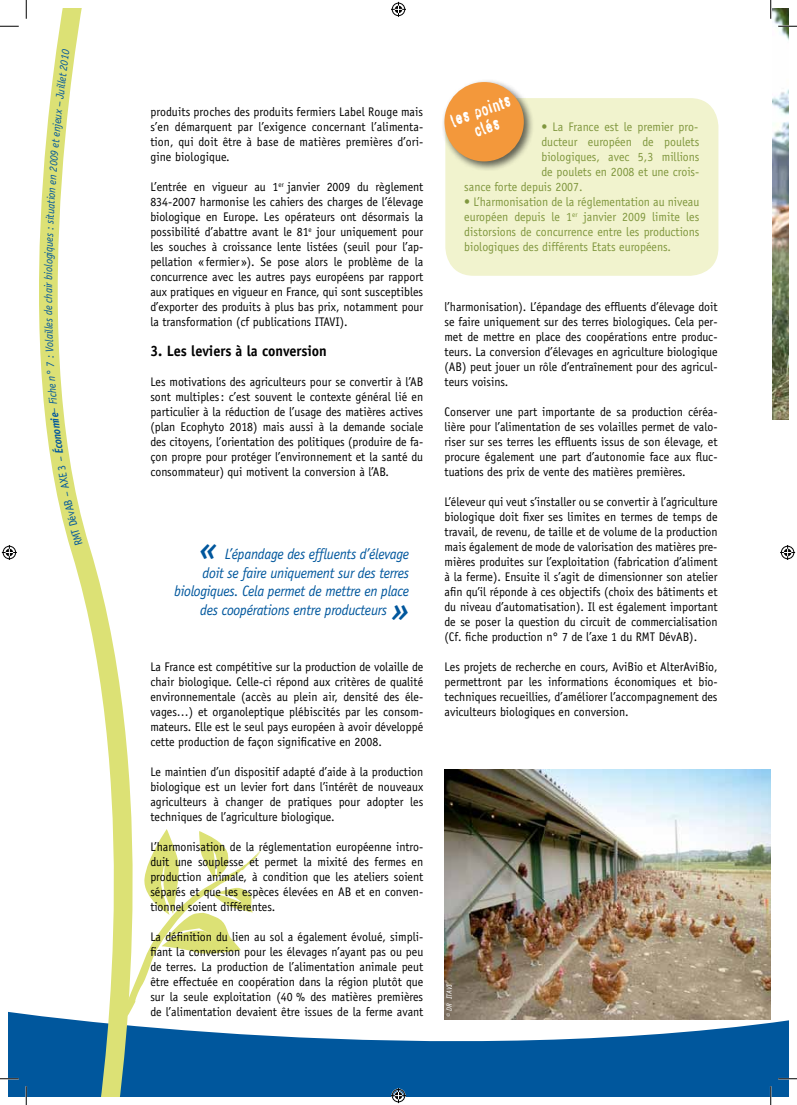
<style>
.page{position:relative;width:797px;height:1105px;background:#fff}
.page>*{position:absolute;margin:0;border:0;box-sizing:border-box;transform-origin:0 0}
.t1{font:17.5px/17.5px "Stamp Gothic";color:#fff;text-align:center;scale:.8 1}
.t2{font:italic 15px/18.8px "Officina Sans";letter-spacing:-.02em;color:#00579d;text-align:right;scale:.95 1}
.t3{font:700 15px "Officina Sans";color:#000;scale:.95 1}
.t4{font:12.5px/15px "Officina Sans";color:#000;text-align:justify;scale:.95 1}
.t5{font:12.5px/15px "Officina Sans";color:#80973e;text-align:justify;scale:.95 1}
.t6{font:italic 11.25px "Officina Sans";color:#00579d;scale:.95 1}
.t7{font:italic 7.5px "Officina Sans";color:#fff;scale:.95 1}
.s1{font-weight:700;font-size:30px}
</style>
<div class="page">
<svg style="left:9px;top:984px;width:779px;height:112px;fill:#00579d"></svg>
<svg style="left:10px;top:9px;width:171px;height:1087px"></svg>
<svg style="left:120px;top:829px;width:143px;height:191px"></svg>
<div style="left:445px;top:98px;width:273px;height:178px;background:#f1f3ce;border-radius:28px"></div>
<div style="left:441px;top:78px;width:93px;height:93px;background:#000;opacity:.6"></div>
<div style="left:444px;top:82px;width:80px;height:79px;background:#f3983b;border-radius:50%"></div>
<img style="left:772px;top:9px;width:16px;height:410px">
<img style="left:444px;top:770px;width:326px;height:249px">
<svg style="left:0;top:25px;width:19px;height:2px"></svg>
<svg style="left:778px;top:25px;width:19px;height:2px"></svg>
<svg style="left:0;top:1078px;width:19px;height:1px"></svg>
<svg style="left:778px;top:1078px;width:19px;height:1px"></svg>
<svg style="left:25px;top:0;width:2px;height:19px"></svg>
<svg style="left:25px;top:1086px;width:2px;height:19px"></svg>
<svg style="left:770px;top:0;width:1px;height:19px"></svg>
<svg style="left:770px;top:1086px;width:1px;height:19px"></svg>
<svg style="left:391px;top:2px;width:15px;height:15px"></svg>
<svg style="left:391px;top:1088px;width:15px;height:15px"></svg>
<svg style="left:2px;top:545px;width:15px;height:15px"></svg>
<svg style="left:780px;top:545px;width:15px;height:15px"></svg>
<svg style="left:50px;top:408px;width:33px;height:138px"></svg>
<svg style="left:45px;top:346px;width:11px;height:42px"></svg>
<svg style="left:60px;top:49px;width:10px;height:16px"></svg>
<p class="t6" style="left:54px;top:93px;width:32px;rotate:-83deg">uillet 2</p>
<p class="t6" style="left:50px;top:131px;width:41px;rotate:-84deg">njeux – J</p>
<p class="t6" style="left:47px;top:166px;width:38px;rotate:-85deg">009 et e</p>
<p class="t6" style="left:45px;top:192px;width:29px;rotate:-86deg">nen2</p>
<p class="t6" style="left:43px;top:224px;width:35px;rotate:-87deg">situatio</p>
<p class="t6" style="left:42px;top:252px;width:28px;rotate:-88deg">ques :</p>
<p class="t6" style="left:42px;top:279px;width:31px;rotate:-89deg">biologi</p>
<p class="t6" style="left:42px;top:303px;width:23px;rotate:-90deg">chair</p>
<p class="t6" style="left:42px;top:329px;width:26px;rotate:-91deg">les de</p>
<p class="t6" style="left:43px;top:347px;width:20px;rotate:-92deg">o al il</p>
<p class="t6" style="left:47px;top:405px;width:19px;rotate:-95deg">Fich</p>
<p class="t4" style="left:150px;top:105px;width:289px">produits proches des produits fermiers Label Rouge mais s’en démarquent par l’exigence concernant l’alimenta&shy;tion, qui doit être à base de matières premières d’ori&shy;gine biologique.</p>
<p class="t4" style="left:150px;top:180px;width:289px">L’entrée en vigueur au 1<sup>er</sup> janvier 2009 du règlement 834-2007 harmonise les cahiers des charges de l’élevage biologique en Europe. Les opérateurs ont désormais la possibilité d’abattre avant le 81<sup>e</sup> jour uniquement pour les souches à croissance lente listées (seuil pour l’ap&shy;pellation « fermier »). Se pose alors le problème de la concurrence avec les autres pays européens par rapport aux pratiques en vigueur en France, qui sont susceptibles d’exporter des produits à plus bas prix, notamment pour la transformation (cf publications ITAVI).</p>
<p class="t3" style="left:150px;top:342px;width:187px">3. Les leviers à la conversion</p>
<p class="t4" style="left:150px;top:375px;width:289px">Les motivations des agriculteurs pour se convertir à l’AB sont multiples: c’est souvent le contexte général lié en particulier à la réduction de l’usage des matières actives (plan Ecophyto 2018) mais aussi à la demande sociale des citoyens, l’orientation des politiques (produire de fa&shy;çon propre pour protéger l’environnement et la santé du consommateur) qui motivent la conversion à l’AB.</p>
<p class="t2" style="left:174px;top:544px;width:249px"><span class="s1">«</span> L’épandage des effluents d’élevage<br>doit se faire uniquement sur des terres biologiques. Cela permet de mettre en place des coopérations entre producteurs <span class="s1">»</span></p>
<p class="t4" style="left:150px;top:660px;width:289px">La France est compétitive sur la production de volaille de chair biologique. Celle-ci répond aux critères de qualité environnementale (accès au plein air, densité des éle&shy;vages…) et organoleptique plébiscités par les consom&shy;mateurs. Elle est le seul pays européen à avoir développé cette production de façon significative en 2008.</p>
<p class="t4" style="left:150px;top:765px;width:289px">Le maintien d’un dispositif adapté d’aide à la production biologique est un levier fort dans l’intérêt de nouveaux agriculteurs à changer de pratiques pour adopter les techniques de l’agriculture biologique.</p>
<p class="t4" style="left:150px;top:840px;width:289px">L’harmonisation de la réglementation européenne intro&shy;duit une souplesse et permet la mixité des fermes en production animale, à condition que les ateliers soient séparés et que les espèces élevées en AB et en conven&shy;tionnel soient différentes.</p>
<p class="t4" style="left:150px;top:930px;width:289px">La définition du lien au sol a également évolué, simpli&shy;fiant la conversion pour les élevages n’ayant pas ou peu de terres. La production de l’alimentation animale peut être effectuée en coopération dans la région plutôt que sur la seule exploitation (40 % des matières premières de l’alimentation devaient être issues de la ferme avant</p>
<h1 class="t1" style="left:448px;top:112px;width:80px;rotate:-20deg">les points clés</h1>
<p class="t5" style="left:541px;top:120px;width:166px">• La France est le premier pro-</p>
<p class="t5" style="left:541px;top:135px;width:168px">ducteur européen de poulets</p>
<p class="t5" style="left:541px;top:150px;width:168px">biologiques, avec 5,3 millions</p>
<p class="t5" style="left:541px;top:165px;width:168px">de poulets en 2008 et une crois-</p>
<p class="t5" style="left:464px;top:180px;width:126px">sance forte depuis 2007.</p>
<p class="t5" style="left:464px;top:195px;width:249px">• L’harmonisation de la réglementation au niveau européen depuis le 1<sup>er</sup> janvier 2009 limite les distorsions de concurrence entre les productions biologiques des différents Etats européens.</p>
<p class="t4" style="left:444px;top:300px;width:289px">l’harmonisation). L’épandage des effluents d’élevage doit se faire uniquement sur des terres biologiques. Cela per&shy;met de mettre en place des coopérations entre produc&shy;teurs. La conversion d’élevages en agriculture biologique (AB) peut jouer un rôle d’entraînement pour des agricul&shy;teurs voisins.</p>
<p class="t4" style="left:444px;top:405px;width:289px">Conserver une part importante de sa production céréa&shy;lière pour l’alimentation de ses volailles permet de valo&shy;riser sur ses terres les effluents issus de son élevage, et procure également une part d’autonomie face aux fluc&shy;tuations des prix de vente des matières premières.</p>
<p class="t4" style="left:444px;top:495px;width:289px">L’éleveur qui veut s’installer ou se convertir à l’agriculture biologique doit fixer ses limites en termes de temps de travail, de revenu, de taille et de volume de la production mais également de mode de valorisation des matières pre&shy;mières produites sur l’exploitation (fabrication d’aliment à la ferme). Ensuite il s’agit de dimensionner son atelier afin qu’il réponde à ces objectifs (choix des bâtiments et du niveau d’automatisation). Il est également important de se poser la question du circuit de commercialisation (Cf. fiche production n° 7 de l’axe 1 du RMT DévAB).</p>
<p class="t4" style="left:444px;top:660px;width:289px">Les projets de recherche en cours, AviBio et AlterAviBio, permettront par les informations économiques et bio&shy;techniques recueillies, d’améliorer l’accompagnement des aviculteurs biologiques en conversion.</p>
<p class="t7" style="left:445px;top:1017px;width:36px;rotate:-90deg">© DR ITAVI</p>
</div>
